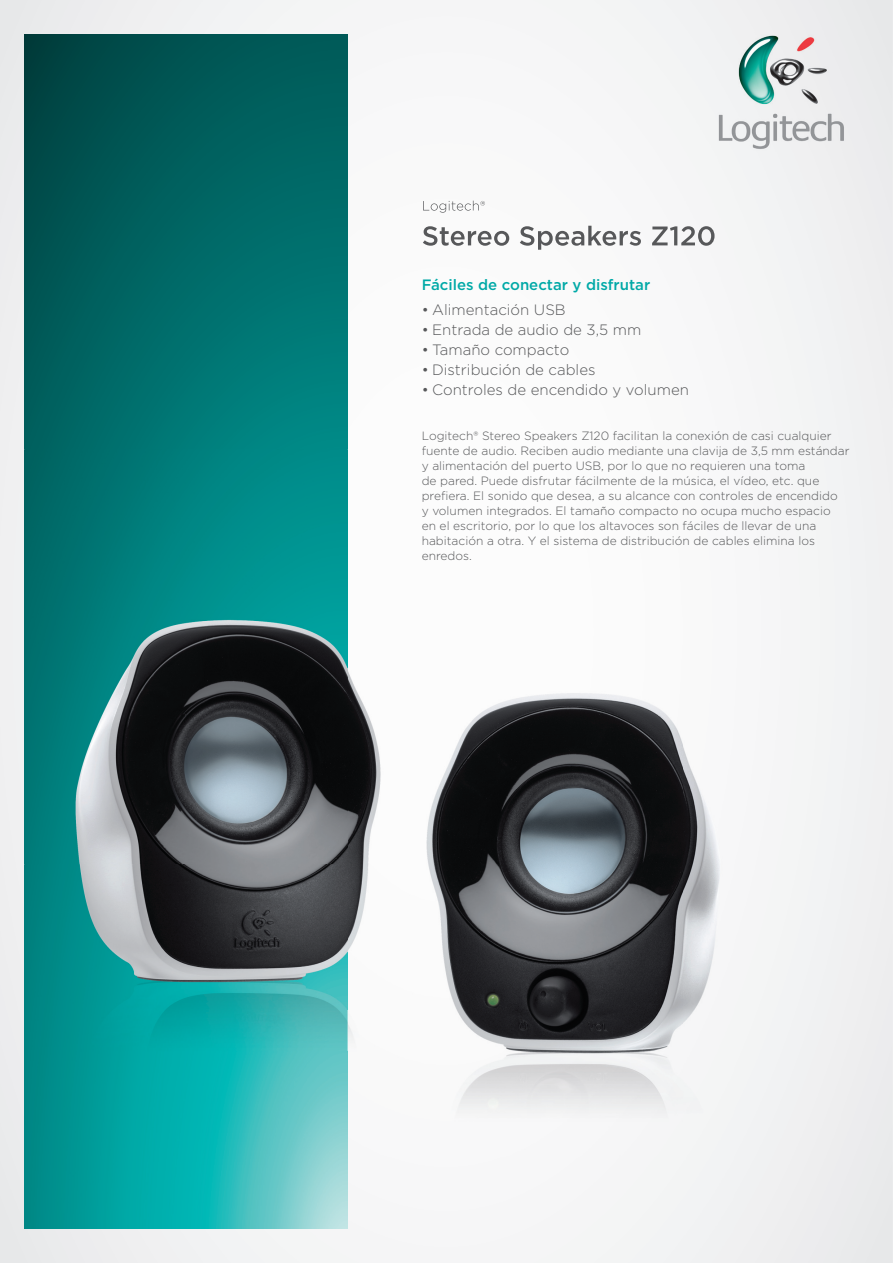
<style>
.page{position:relative;width:893px;height:1263px;background:#fff}
.page>*{position:absolute;margin:0;border:0;box-sizing:border-box;transform-origin:0 0}
.t1{font:300 15px "Gotham";color:#57585a}
.t2{font:500 15px "Gotham";color:#00a9a7}
.t3{font:300 12px/15px "Gotham";color:#57585a}
</style>
<div class="page">
<img style="left:0;top:0;width:893px;height:52px">
<div style="left:0;top:52px;width:52px;height:1211px;background:#eeeeef"></div>
<img style="left:348px;top:52px;width:334px;height:1105px">
<img style="left:682px;top:52px;width:53px;height:1211px">
<div style="left:52px;top:1228px;width:263px;height:35px;background:#f0f1f2"></div>
<img style="left:24px;top:35px;width:324px;height:1193px">
<img style="left:716px;top:32px;width:132px;height:119px">
<img style="left:423px;top:201px;width:62px;height:12px">
<img style="left:423px;top:226px;width:291px;height:24px">
<p class="t2" style="left:422px;top:275px;width:230px">Fáciles de conectar y disfrutar</p>
<p class="t1" style="left:422px;top:300px;width:146px">• Alimentación USB</p>
<p class="t1" style="left:422px;top:320px;width:221px">• Entrada de audio de 3,5 mm</p>
<p class="t1" style="left:422px;top:340px;width:149px">• Tamaño compacto</p>
<p class="t1" style="left:422px;top:360px;width:175px">• Distribución de cables</p>
<p class="t1" style="left:422px;top:380px;width:269px">• Controles de encendido y volumen</p>
<p class="t3" style="left:422px;top:428px;width:429px">Logitech® Stereo Speakers Z120 facilitan la conexión de casi cualquier fuente de audio. Reciben audio mediante una clavija de 3,5 mm estándar y alimentación del puerto USB, por lo que no requieren una toma<br>de pared. Puede disfrutar fácilmente de la música, el vídeo, etc. que prefiera. El sonido que desea, a su alcance con controles de encendido<br>y volumen integrados. El tamaño compacto no ocupa mucho espacio<br>en el escritorio, por lo que los altavoces son fáciles de llevar de una habitación a otra. Y el sistema de distribución de cables elimina los enredos.</p>
</div>
